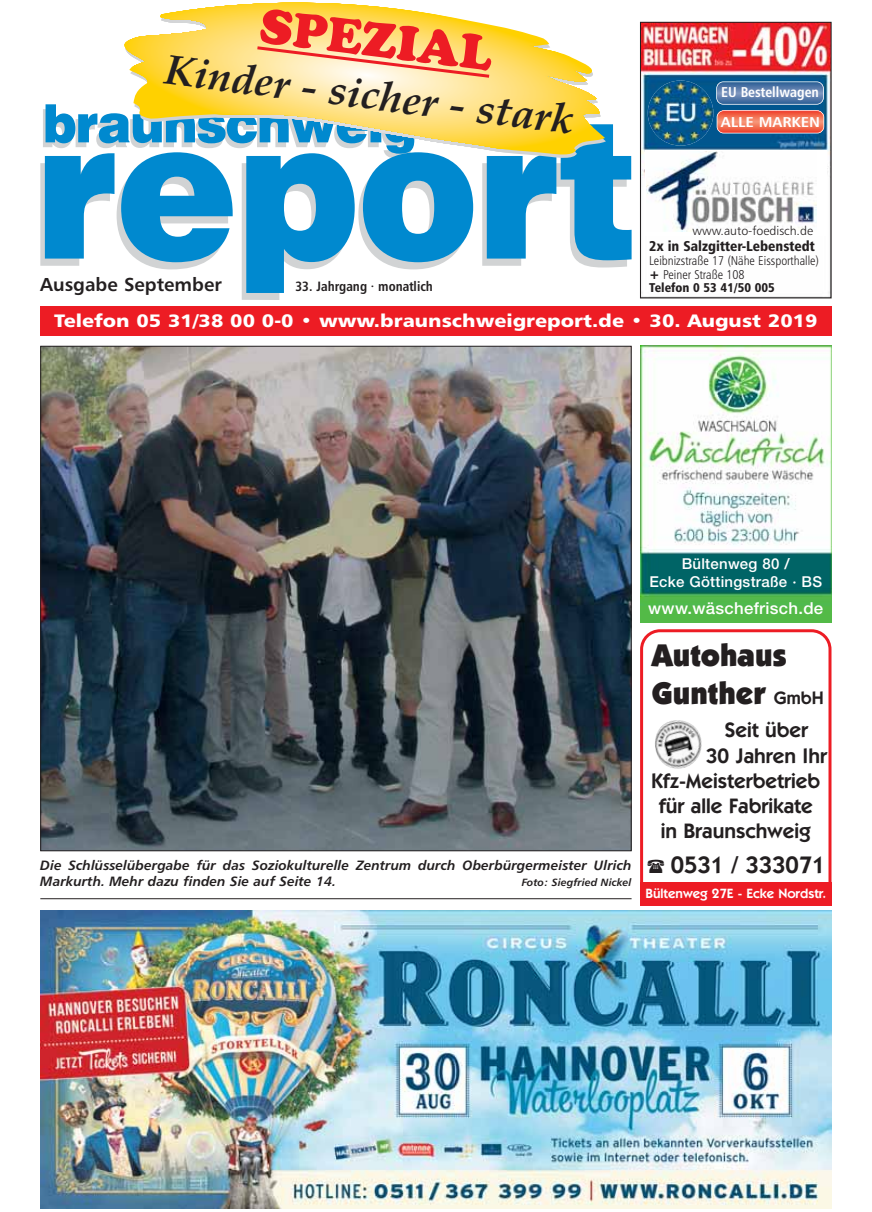
<style>
.page{position:relative;width:872px;height:1212px;background:#fff}
.page>*{position:absolute;margin:0;border:0;box-sizing:border-box;transform-origin:0 0}
.t1{font:900 48.45px "Cooper";color:#ed1c24}
.t2{font:italic 700 42px "Palatino";color:#231f20}
.t3{font:900 31.5px/37.8px "Itc Kabel";color:#231f20}
.t4{font:600 24px "Itc Kabel";color:#231f20}
.t5{font:600 21px "Itc Kabel";color:#231f20}
.t6{font:18.75px "Humanist 777 BT Bold B";color:#231f20}
.t7{font:18px "Humanist 777 BT Black B";color:#fff;scale:1.12 1}
.t8{font:500 16.5px "Helvetica Neue";letter-spacing:.015em;color:#fff}
.t9{font:500 15px/18px "Helvetica Neue";letter-spacing:.015em;color:#fff;text-align:center}
.t10{font:14.25px "Humanist 777 BT Black Condensed B";color:#231f20}
.t11{font:14.25px/29.7px "Humanist 777 BT Bold Condensed B";color:#fff}
.t12{font:13.5px/16.2px "Humanist 777 BT Bold Italic B";color:#231f20}
.t13{font:600 13.5px "Itc Kabel";color:#fff}
.t14{font:13.5px "Humanist 777 BT Bold Condensed B";color:#231f20}
.t15{font:12.75px/13.8px "Humanist 777 BT Light Condensed B";color:#231f20}
.t16{font:12.75px "Humanist 777 BT Black Condensed B";color:#231f20}
.t17{font:12.45px "Humanist 777 BT Light B";color:#231f20}
.t18{font:10.5px "Humanist 777 BT Bold Italic B";color:#231f20}
.s1{font-family:"Humanist 777 BT Black B"}
.s2{font-weight:600;font-size:18px}
</style>
<div class="page">
<hr style="left:40px;top:898px;width:591px;height:1px;background:#231f20">
<img style="left:42px;top:348px;width:587px;height:501px">
<svg style="left:640px;top:629px;width:191px;height:253px"></svg>
<div style="left:640px;top:882px;width:191px;height:24px;background:#ed1c24"></div>
<img style="left:647px;top:720px;width:61px;height:54px">
<img style="left:40px;top:910px;width:791px;height:298px">
<div style="left:40px;top:306px;width:791px;height:29px;background:#ed1c24"></div>
<img style="left:640px;top:346px;width:191px;height:276px">
<svg style="left:40px;top:15px;width:591px;height:285px"></svg>
<img style="left:642px;top:24px;width:187px;height:269px">
<div style="left:640px;top:22px;width:191px;height:276px;border:1px solid #231f20"></div>
<img style="left:648px;top:81px;width:65px;height:65px;border-radius:50%">
<svg style="left:716px;top:83px;width:107px;height:20px"></svg>
<div style="left:716px;top:86px;width:107px;height:14px;background:#4c72a4"></div>
<div style="left:716px;top:87px;width:107px;height:12px;background:#5478a8"></div>
<div style="left:716px;top:88px;width:107px;height:10px;background:#5c7dac"></div>
<div style="left:716px;top:89px;width:107px;height:8px;background:#6382b0"></div>
<div style="left:716px;top:90px;width:107px;height:6px;background:#6b88b4"></div>
<hr style="left:716px;top:91px;width:107px;height:4px;background:#738eb8">
<hr style="left:716px;top:92px;width:107px;height:2px;background:#7b94bd">
<hr style="left:716px;top:93px;width:107px;height:1px;background:#7f97bf">
<div style="left:716px;top:81px;width:107px;height:24px;border:2px solid #fff;border-radius:7px"></div>
<svg style="left:717px;top:112px;width:107px;height:20px"></svg>
<div style="left:717px;top:114px;width:107px;height:15px;background:#f15a40"></div>
<div style="left:717px;top:115px;width:107px;height:14px;background:#f16245"></div>
<div style="left:717px;top:116px;width:107px;height:12px;background:#f26b4e"></div>
<div style="left:717px;top:117px;width:107px;height:10px;background:#f37355"></div>
<div style="left:717px;top:118px;width:107px;height:8px;background:#f47c5d"></div>
<div style="left:717px;top:119px;width:107px;height:6px;background:#f58365"></div>
<hr style="left:717px;top:120px;width:107px;height:4px;background:#f58a6c">
<hr style="left:717px;top:121px;width:107px;height:1px;background:#f69577">
<hr style="left:717px;top:122px;width:107px;height:1px;background:#f69679">
<div style="left:716px;top:110px;width:108px;height:23px;border:2px solid #fff;border-radius:7px"></div>
<div style="left:645px;top:150px;width:181px;height:86px;background:#fff"></div>
<img style="left:646px;top:151px;width:170px;height:80px">
<svg style="left:647px;top:859px;width:17px;height:14px"></svg>
<h1 class="t1" style="left:262px;top:8px;width:235px;rotate:7deg">SPEZIAL</h1>
<h2 class="t2" style="left:168px;top:45px;width:414px;rotate:7deg">Kinder - sicher - stark</h2>
<p class="t11" style="left:721px;top:78px;width:101px">EU Bestellwagen<br>ALLE MARKEN</p>
<p class="t17" style="left:692px;top:223px;width:122px">www.auto-foedisch.de</p>
<p class="t10" style="left:649px;top:239px;width:167px">2x in Salzgitter-Lebenstedt</p>
<p class="t15" style="left:649px;top:253px;width:171px">Leibnizstraße 17 (Nähe Eissporthalle) <span class="s1">+</span> Peiner Straße 108</p>
<p class="t16" style="left:649px;top:282px;width:127px">Telefon 0 53 41/50 005</p>
<h3 class="t6" style="left:40px;top:275px;width:183px">Ausgabe September</h3>
<p class="t14" style="left:295px;top:280px;width:139px">33. Jahrgang · monatlich</p>
<h3 class="t7" style="left:54px;top:312px;width:683px">Telefon 05 31/38 00 0-0 • www.braunschweigreport.de • 30. August 2019</h3>
<p class="t12" style="left:40px;top:857px;width:593px">Die Schlüsselübergabe für das Soziokulturelle Zentrum durch Oberbürgermeister Ulrich<br>Markurth. Mehr dazu finden Sie auf Seite 14.</p>
<p class="t18" style="left:522px;top:877px;width:111px">Foto: Siegfried Nickel</p>
<p class="t9" style="left:649px;top:557px;width:174px">Bültenweg 80 /<br>Ecke Göttingstraße · BS</p>
<p class="t8" style="left:648px;top:602px;width:176px">www.wäschefrisch.de</p>
<h3 class="t3" style="left:652px;top:640px;width:174px">Autohaus<br>Gunther <span class="s2">GmbH</span></h3>
<h3 class="t5" style="left:725px;top:722px;width:85px">Seit über</h3>
<h3 class="t5" style="left:705px;top:748px;width:123px">30 Jahren Ihr</h3>
<h3 class="t5" style="left:651px;top:773px;width:171px">Kfz-Meisterbetrieb</h3>
<h3 class="t5" style="left:659px;top:798px;width:155px">für alle Fabrikate</h3>
<h3 class="t5" style="left:661px;top:823px;width:151px">in Braunschweig</h3>
<h3 class="t4" style="left:670px;top:856px;width:156px">0531 / 333071</h3>
<p class="t13" style="left:645px;top:888px;width:182px">Bültenweg 27E - Ecke Nordstr.</p>
</div>
